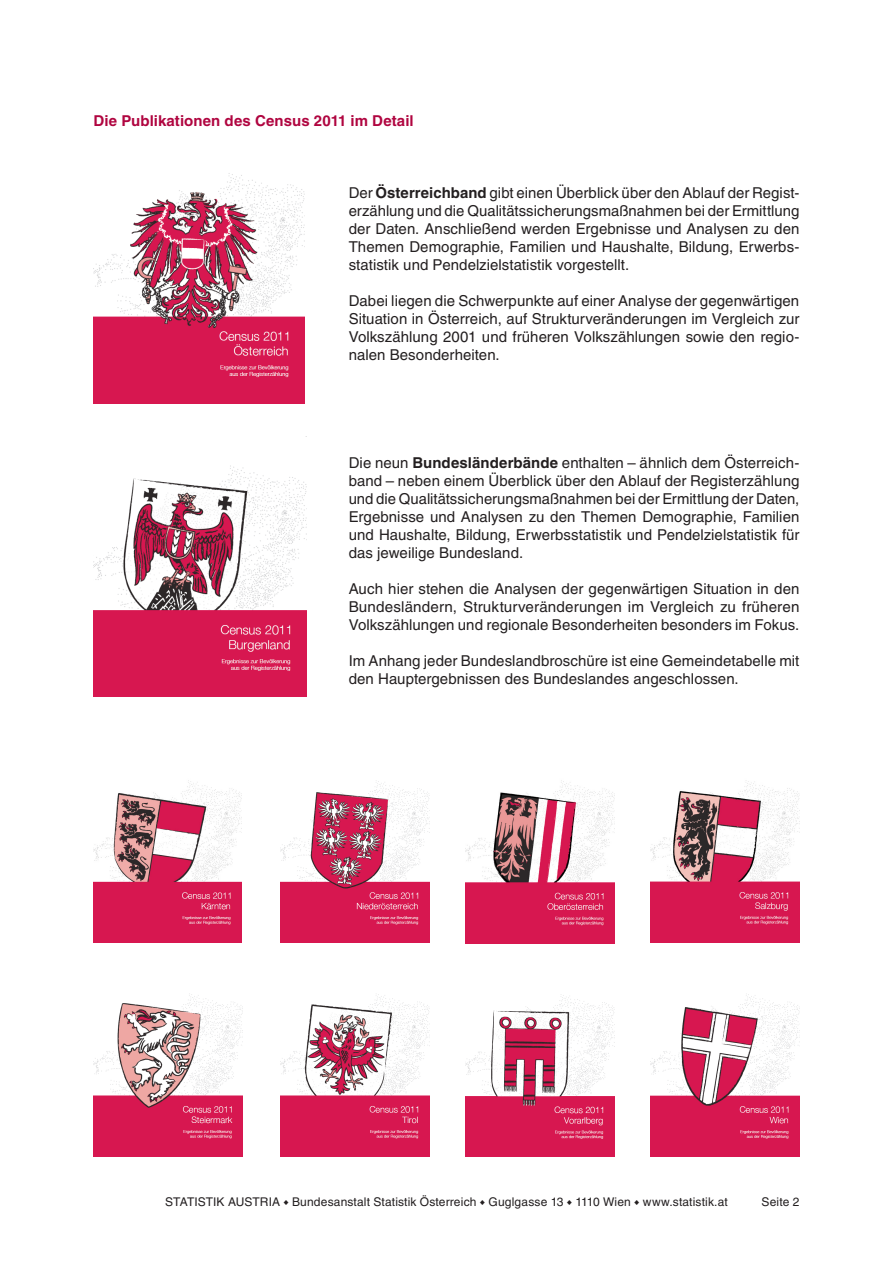
<style>
.page{position:relative;width:893px;height:1263px;background:#fff}
.page>*{position:absolute;margin:0;border:0;box-sizing:border-box;transform-origin:0 0}
.t1{font:15px/18px "Helvetica";letter-spacing:.005em;color:#231f20;text-align:justify}
.t2{font:700 15px "Helvetica";letter-spacing:.005em;color:#b00540}
.t3{font:12px "Helvetica";letter-spacing:.01em;color:#231f20}
.s1{font-weight:700}
.s2{font-family:"Arial";font-size:8.4px}
</style>
<div class="page">
<img style="left:94px;top:436px;width:212px;height:261px">
<img style="left:94px;top:780px;width:148px;height:162px">
<img style="left:281px;top:780px;width:148px;height:162px">
<img style="left:466px;top:780px;width:148px;height:163px">
<img style="left:651px;top:780px;width:148px;height:163px">
<img style="left:94px;top:993px;width:148px;height:164px">
<img style="left:281px;top:994px;width:148px;height:162px">
<img style="left:466px;top:995px;width:148px;height:161px">
<img style="left:651px;top:993px;width:148px;height:163px">
<img style="left:94px;top:173px;width:210px;height:231px">
<p class="t2" style="left:94px;top:112px;width:322px">Die Publikationen des Census 2011 im Detail</p>
<p class="t1" style="left:349px;top:184px;width:452px">Der <span class="s1">Österreichband</span> gibt einen Überblick über den Ablauf der Regist&shy;erzählung und die Qualitätssicherungsmaßnahmen bei der Ermittlung der Daten. Anschließend werden Ergebnisse und Analysen zu den Themen Demographie, Familien und Haushalte, Bildung, Erwerbs&shy;statistik und Pendelzielstatistik vorgestellt.</p>
<p class="t1" style="left:349px;top:292px;width:452px">Dabei liegen die Schwerpunkte auf einer Analyse der gegenwärtigen Situation in Österreich, auf Strukturveränderungen im Vergleich zur Volkszählung 2001 und früheren Volkszählungen sowie den regio&shy;nalen Besonderheiten.</p>
<p class="t1" style="left:349px;top:454px;width:452px">Die neun <span class="s1">Bundesländerbände</span> enthalten – ähnlich dem Österreich&shy;band – neben einem Überblick über den Ablauf der Registerzählung und die Qualitätssicherungsmaßnahmen bei der Ermittlung der Daten, Ergebnisse und Analysen zu den Themen Demographie, Familien und Haushalte, Bildung, Erwerbsstatistik und Pendelzielstatistik für das jeweilige Bundesland.</p>
<p class="t1" style="left:349px;top:580px;width:452px">Auch hier stehen die Analysen der gegenwärtigen Situation in den Bundesländern, Strukturveränderungen im Vergleich zu früheren Volkszählungen und regionale Besonderheiten besonders im Fokus.</p>
<p class="t1" style="left:349px;top:652px;width:452px">Im Anhang jeder Bundeslandbroschüre ist eine Gemeindetabelle mit den Hauptergebnissen des Bundeslandes angeschlossen.</p>
<p class="t3" style="left:165px;top:1195px;width:564px">STATISTIK AUSTRIA <span class="s2">♦</span> Bundesanstalt Statistik Österreich <span class="s2">♦</span> Guglgasse 13 <span class="s2">♦</span> 1110 Wien <span class="s2">♦</span> www.statistik.at</p>
<p class="t3" style="left:762px;top:1195px;width:39px">Seite 2</p>
</div>
